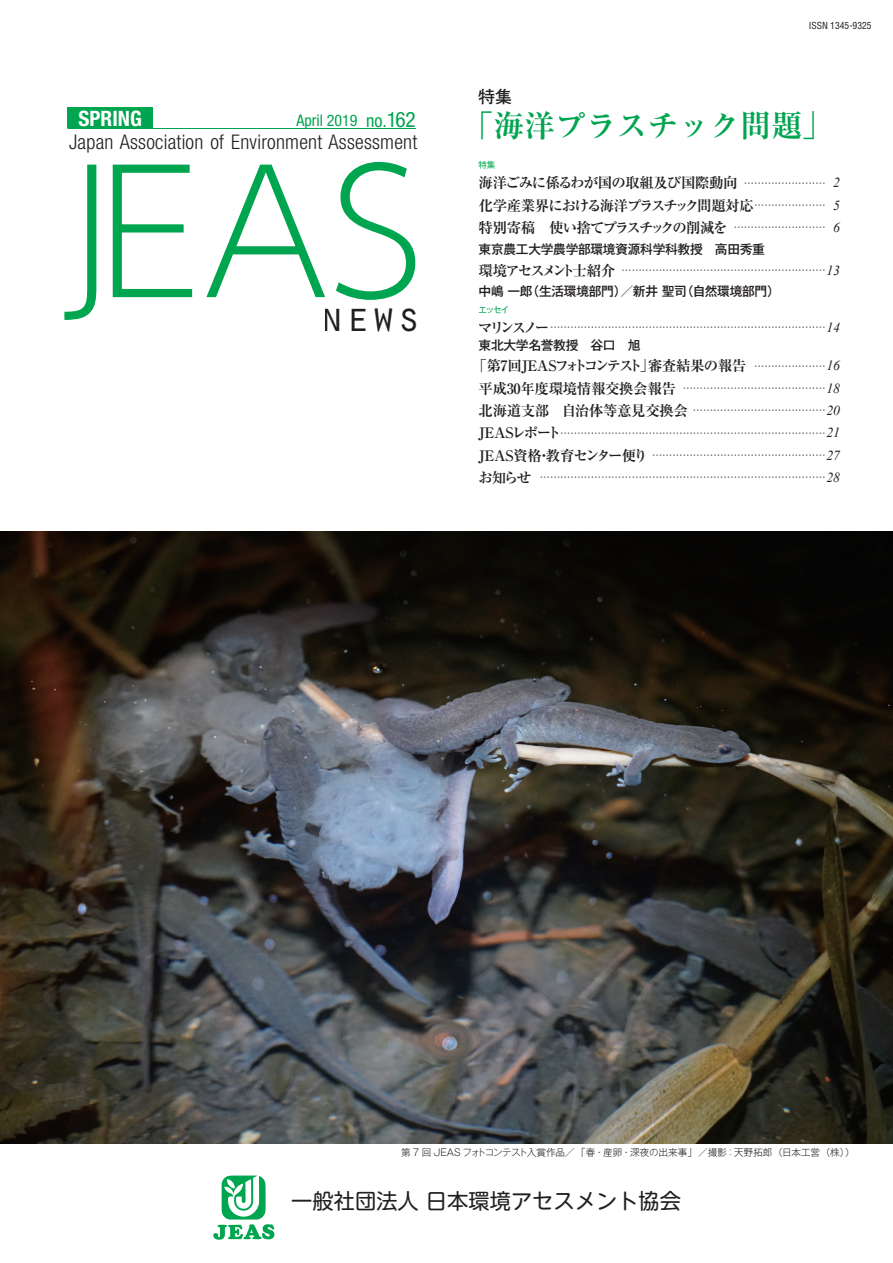
<style>
.page{position:relative;width:893px;height:1263px;background:#fff}
.page>*{position:absolute;margin:0;border:0;box-sizing:border-box;transform-origin:0 0}
.t1{font:200 170.1px "MO Clear Tone SG";color:#00a54f}
.t2{font:42.45px "Orator Std";color:#231f20}
.t3{font:700 30.9px "Ryumin Pr 6 N";color:#00a54f}
.t4{font:21.3px "UD Shin M Go Pro";color:#231f20}
.t5{font:700 condensed 21.3px "Helvetica Neue LT Std";color:#fff}
.t6{font:300 condensed 20.25px "Helvetica Neue LT Std";letter-spacing:.015em;color:#231f20}
.t7{font:700 16.95px "Futo Go B101 Pr 6 N";color:#231f20}
.t8{font:condensed 15.9px "Helvetica Neue LT Std";color:#00a54f}
.t9{font:700 14.4px/22.4px "Ryumin Pr 6 N";letter-spacing:-.025em;color:#231f20;text-align:justify}
.t10{font:500 12.75px "Gothic MB101 Pr 6 N";letter-spacing:-.025em;color:#231f20}
.t11{font:500 10.2px/22.4px "Gothic BBB Pr 6 N";color:#231f20;text-align:justify}
.t12{font:300 9.6px "Gothic MB101 Pr 6 N";color:#231f20}
.t13{font:condensed 9.6px "Helvetica LT Std";color:#231f20}
.t14{font:8.55px "Gothic MB101 Pr 6 N";letter-spacing:-.105em;color:#00a54f}
.s1{font-size:18px}
.s2{font-size:21.3px}
.s3{font-family:"Gothic BBB Pr 6 N";font-weight:500;font-size:10.2px}
.s4{font-family:"Times New Roman";font-weight:400;font-style:italic;font-size:13.8px}
.s5{font-family:"Ryumin Pr 6 N";font-weight:700;font-size:14.4px}
</style>
<div class="page">
<svg style="left:213px;top:1175px;width:62px;height:65px"></svg>
<svg style="left:67px;top:109px;width:350px;height:20px"></svg>
<div style="left:68px;top:107px;width:85px;height:21px;background:#00a54f"></div>
<img style="left:0;top:531px;width:893px;height:613px">
<h3 class="t5" style="left:79px;top:105px;width:65px">SPRING</h3>
<p class="t8" style="left:296px;top:112px;width:121px">April 2019 <span class="s1">no.</span><span class="s2">162</span></p>
<h3 class="t6" style="left:69px;top:131px;width:350px">Japan Association of Environment Assessment</h3>
<h1 class="t1" style="left:68px;top:118px;width:359px">JEAS</h1>
<h2 class="t2" style="left:320px;top:286px;width:104px">news</h2>
<p class="t13" style="left:809px;top:20px;width:64px">ISSN 1345-9325</p>
<p class="t7" style="left:478px;top:83px;width:36px">特集</p>
<h3 class="t3" style="left:463px;top:101px;width:371px">「海洋プラスチック問題」</h3>
<p class="t14" style="left:479px;top:158px;width:18px">特集</p>
<p class="t9" style="left:479px;top:171px;width:363px">海洋ごみに係るわが国の取組及び国際動向 <span class="s3">……………………</span> <span class="s4">2</span>化学産業界における海洋プラスチック問題対応<span class="s3">…………………</span> <span class="s4">5</span>特別寄稿　使い捨てプラスチックの削減を <span class="s3">………………………</span> <span class="s4">6</span></p>
<p class="t10" style="left:479px;top:238px;width:288px">東京農工大学農学部環境資源科学科教授　高田秀重</p>
<p class="t11" style="left:479px;top:258px;width:363px"><span class="s5">環境アセスメント士紹介</span> ……………………………………………………<span class="s4">13</span></p>
<p class="t10" style="left:479px;top:281px;width:303px">中嶋 一郎（生活環境部門）／新井 聖司（自然環境部門）</p>
<p class="t14" style="left:479px;top:302px;width:32px">エッセイ</p>
<p class="t11" style="left:478px;top:316px;width:363px"><span class="s5">マリンスノー</span>………………………………………………………………………<span class="s4">14</span></p>
<p class="t10" style="left:479px;top:334px;width:163px">東北大学名誉教授　谷口　旭</p>
<p class="t9" style="left:472px;top:354px;width:369px;text-align:center">「第7回JEASフォトコンテスト」審査結果の報告 <span class="s3">…………………</span><span class="s4">16</span>平成30年度環境情報交換会報告 <span class="s3">……………………………………</span><span class="s4">18</span>北海道支部　自治体等意見交換会 <span class="s3">…………………………………</span><span class="s4">20</span></p>
<p class="t11" style="left:478px;top:421px;width:363px"><span class="s5">JEASレポート</span>……………………………………………………………………<span class="s4">21<br></span><span class="s5">JEAS資格・教育センター便り</span> ……………………………………………<span class="s4">27</span><span class="s5">お知らせ</span> …………………………………………………………………………<span class="s4">28</span></p>
<p class="t12" style="left:401px;top:1144px;width:455px">第 7 回 JEAS フォトコンテスト入賞作品／「春・産卵・深夜の出来事」／撮影：天野拓郎（日本工営（株））</p>
<h3 class="t4" style="left:291px;top:1184px;width:391px">一般社団法人 日本環境アセスメント協会</h3>
</div>
